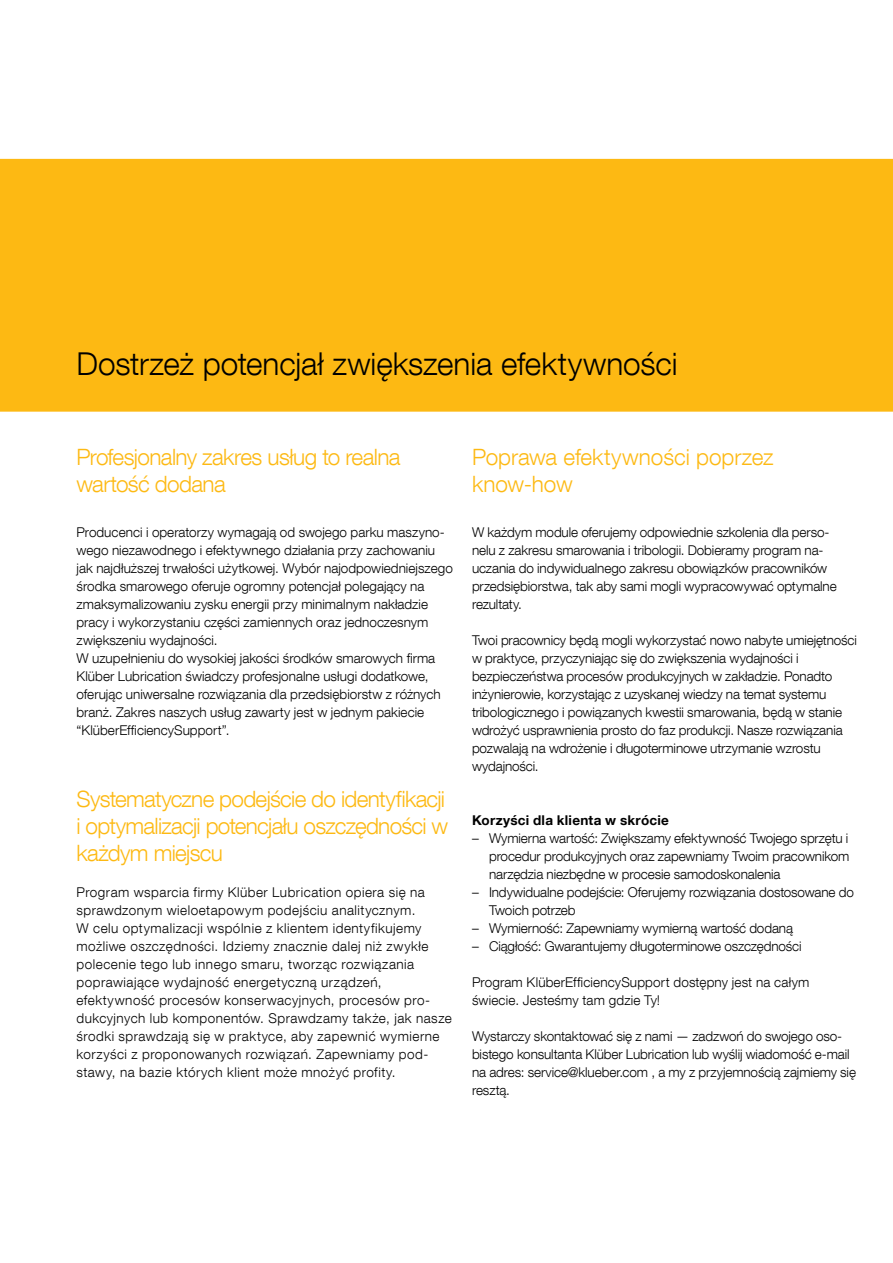
<style>
.page{position:relative;width:893px;height:1263px;background:#fff}
.page>*{position:absolute;margin:0;border:0;box-sizing:border-box;transform-origin:0 0}
.t1{font:300 31.5px "Helvetica Neue LT Com";letter-spacing:-.005em;color:#000}
.t2{font:300 22.5px/27px "Helvetica Neue LT Com";letter-spacing:-.03em;color:#fdb913}
.t3{font:300 22.5px/27px "Helvetica Neue LT Com";color:#fdb913}
.t4{font:300 13.5px/18px "Helvetica Neue LT Com";color:#000}
.t5{font:300 13.5px/18px "Helvetica Neue LT Com";letter-spacing:.035em;color:#000}
.t6{font:700 13.5px "Helvetica Neue LT Com";letter-spacing:.02em;color:#000}
</style>
<div class="page">
<div style="left:0;top:159px;width:893px;height:253px;background:#fdb913"></div>
<h1 class="t1" style="left:77px;top:344px;width:602px">Dostrzeż potencjał zwiększenia efektywności</h1>
<h2 class="t2" style="left:77px;top:443px;width:326px">Profesjonalny zakres usług to realna wartość dodana</h2>
<p class="t4" style="left:77px;top:523px;width:378px">Producenci i operatorzy wymagają od swojego parku maszyno&shy;wego niezawodnego i efektywnego działania przy zachowaniu jak najdłuższej trwałości użytkowej. Wybór najodpowiedniejszego środka smarowego oferuje ogromny potencjał polegający na zmaksymalizowaniu zysku energii przy minimalnym nakładzie pracy i wykorzystaniu części zamiennych oraz jednoczesnym zwiększeniu wydajności.<br>W uzupełnieniu do wysokiej jakości środków smarowych firma Klüber Lubrication świadczy profesjonalne usługi dodatkowe, oferując uniwersalne rozwiązania dla przedsiębiorstw z różnych branż. Zakres naszych usług zawarty jest w jednym pakiecie “KlüberEfficiencySupport”.</p>
<h2 class="t2" style="left:77px;top:785px;width:373px">Systematyczne podejście do identyfikacji i optymalizacji potencjału oszczędności w każdym miejscu</h2>
<p class="t5" style="left:77px;top:883px;width:377px">Program wsparcia firmy Klüber Lubrication opiera się na sprawdzonym wieloetapowym podejściu analitycznym.<br>W celu optymalizacji wspólnie z klientem identyfikujemy możliwe oszczędności. Idziemy znacznie dalej niż zwykłe polecenie tego lub innego smaru, tworząc rozwiązania poprawiające wydajność energetyczną urządzeń, efektywność procesów konserwacyjnych, procesów pro&shy;dukcyjnych lub komponentów. Sprawdzamy także, jak nasze środki sprawdzają się w praktyce, aby zapewnić wymierne korzyści z proponowanych rozwiązań. Zapewniamy pod&shy;stawy, na bazie których klient może mnożyć profity.</p>
<h2 class="t3" style="left:472px;top:443px;width:303px">Poprawa efektywności poprzez know-how</h2>
<p class="t4" style="left:472px;top:523px;width:366px">W każdym module oferujemy odpowiednie szkolenia dla perso&shy;nelu z zakresu smarowania i tribologii. Dobieramy program na&shy;uczania do indywidualnego zakresu obowiązków pracowników przedsiębiorstwa, tak aby sami mogli wypracowywać optymalne rezultaty.</p>
<p class="t4" style="left:472px;top:631px;width:386px">Twoi pracownicy będą mogli wykorzystać nowo nabyte umiejętności w praktyce, przyczyniając się do zwiększenia wydajności i bezpieczeństwa procesów produkcyjnych w zakładzie. Ponadto inżynierowie, korzystając z uzyskanej wiedzy na temat systemu tribologicznego i powiązanych kwestii smarowania, będą w stanie wdrożyć usprawnienia prosto do faz produkcji. Nasze rozwiązania pozwalają na wdrożenie i długoterminowe utrzymanie wzrostu wydajności.</p>
<p class="t6" style="left:472px;top:811px;width:199px">Korzyści dla klienta w skrócie</p>
<p class="t4" style="left:489px;top:829px;width:362px;text-align:justify;text-indent:-17px">– Wymierna wartość: Zwiększamy efektywność Twojego sprzętu i procedur produkcyjnych oraz zapewniamy Twoim pracownikom narzędzia niezbędne w procesie samodoskonalenia</p>
<p class="t4" style="left:489px;top:883px;width:366px;text-indent:-17px">– Indywidualne podejście: Oferujemy rozwiązania dostosowane do<br>Twoich potrzeb</p>
<p class="t4" style="left:472px;top:919px;width:323px">– Wymierność: Zapewniamy wymierną wartość dodaną</p>
<p class="t4" style="left:472px;top:937px;width:331px">– Ciągłość: Gwarantujemy długoterminowe oszczędności</p>
<p class="t4" style="left:472px;top:973px;width:339px">Program KlüberEfficiencySupport dostępny jest na całym świecie. Jesteśmy tam gdzie Ty!</p>
<p class="t4" style="left:472px;top:1027px;width:385px">Wystarczy skontaktować się z nami — zadzwoń do swojego oso&shy;bistego konsultanta Klüber Lubrication lub wyślij wiadomość e-mail na adres: service@klueber.com , a my z przyjemnością zajmiemy się resztą.</p>
</div>
